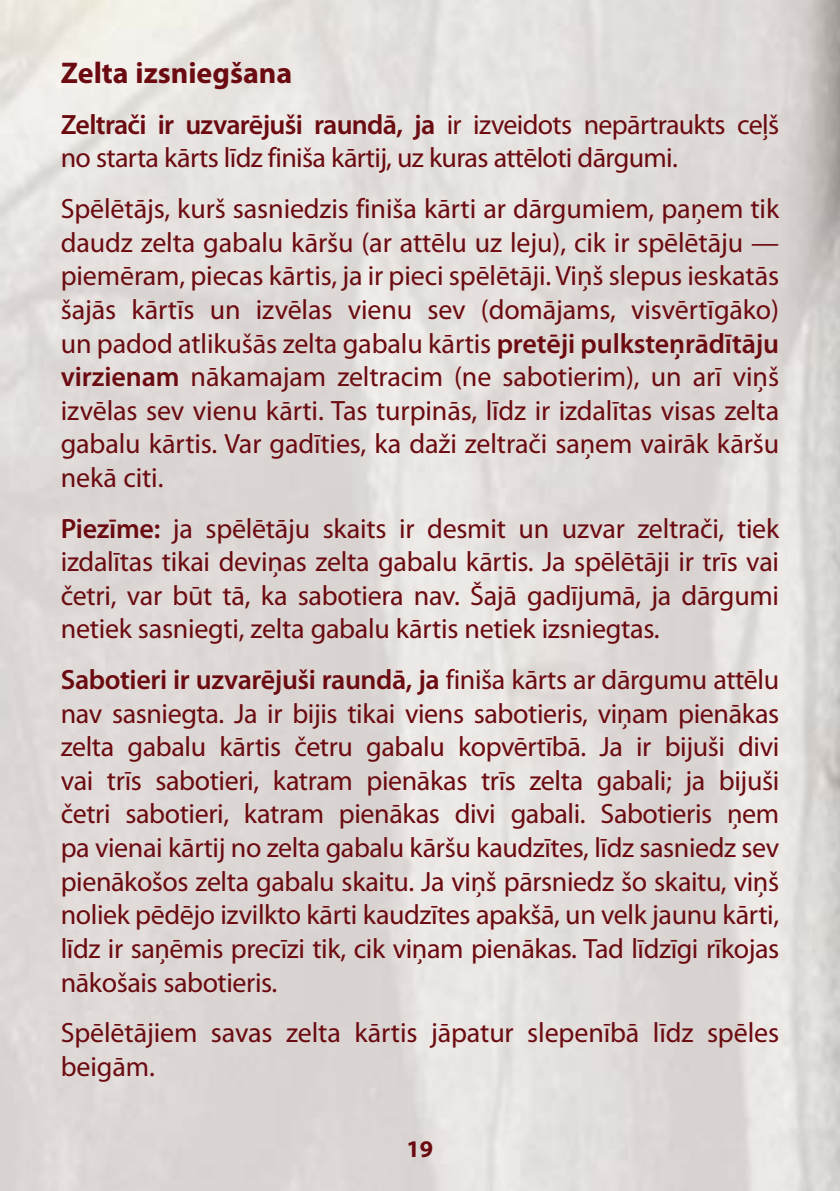
<style>
.page{position:relative;width:840px;height:1191px;background:#fff}
.page>*{position:absolute;margin:0;border:0;box-sizing:border-box;transform-origin:0 0}
.t1{font:700 30px "Myriad Pro";color:#6b0b11}
.t2{font:28px/33.6px "Myriad Pro";letter-spacing:-.01em;color:#6b0b11;text-align:justify}
.t3{font:700 24px "Myriad Pro";color:#6b0b11}
.s1{font-weight:600}
</style>
<div class="page">
<p class="t1" style="left:61px;top:56px;width:233px">Zelta izsniegšana</p>
<p class="t2" style="left:61px;top:108px;width:719px"><span class="s1">Zeltrači ir uzvarējuši raundā, ja</span> ir izveidots nepārtraukts ceļš no starta kārts līdz finiša kārtij, uz kuras attēloti dārgumi.</p>
<p class="t2" style="left:61px;top:192px;width:719px">Spēlētājs, kurš sasniedzis finiša kārti ar dārgumiem, paņem tik daudz zelta gabalu kāršu (ar attēlu uz leju), cik ir spēlētāju — piemēram, piecas kārtis, ja ir pieci spēlētāji. Viņš slepus ieskatās šajās kārtīs un izvēlas vienu sev (domājams, visvērtīgāko) un padod atlikušās zelta gabalu kārtis <span class="s1">pretēji pulksteņrādītāju virzienam</span> nākamajam zeltracim (ne sabotierim), un arī viņš izvēlas sev vienu kārti. Tas turpinās, līdz ir izdalītas visas zelta gabalu kārtis. Var gadīties, ka daži zeltrači saņem vairāk kāršu nekā citi.</p>
<p class="t2" style="left:61px;top:512px;width:719px"><span class="s1">Piezīme:</span> ja spēlētāju skaits ir desmit un uzvar zeltrači, tiek izdalītas tikai deviņas zelta gabalu kārtis. Ja spēlētāji ir trīs vai četri, var būt tā, ka sabotiera nav. Šajā gadījumā, ja dārgumi netiek sasniegti, zelta gabalu kārtis netiek izsniegtas.</p>
<p class="t2" style="left:61px;top:663px;width:719px"><span class="s1">Sabotieri ir uzvarējuši raundā, ja</span> finiša kārts ar dārgumu attēlu nav sasniegta. Ja ir bijis tikai viens sabotieris, viņam pienākas zelta gabalu kārtis četru gabalu kopvērtībā. Ja ir bijuši divi vai trīs sabotieri, katram pienākas trīs zelta gabali; ja bijuši četri sabotieri, katram pienākas divi gabali. Sabotieris ņem pa vienai kārtij no zelta gabalu kāršu kaudzītes, līdz sasniedz sev pienākošos zelta gabalu skaitu. Ja viņš pārsniedz šo skaitu, viņš noliek pēdējo izvilkto kārti kaudzītes apakšā, un velk jaunu kārti, līdz ir saņēmis precīzi tik, cik viņam pienākas. Tad līdzīgi rīkojas nākošais sabotieris.</p>
<p class="t2" style="left:61px;top:1016px;width:719px">Spēlētājiem savas zelta kārtis jāpatur slepenībā līdz spēles beigām.</p>
<p class="t3" style="left:406px;top:1135px;width:28px">19</p>
</div>
